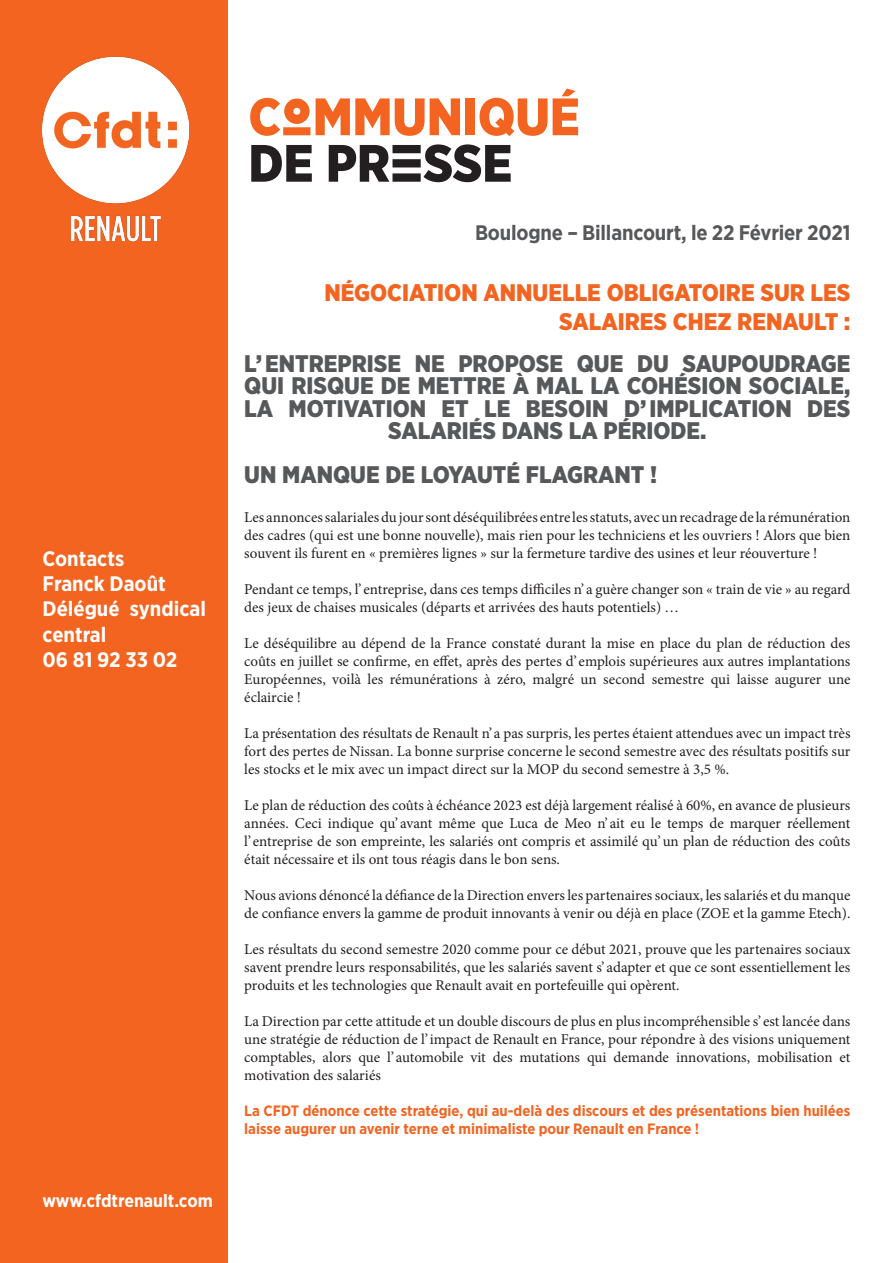
<style>
.page{position:relative;width:893px;height:1263px;background:#fff}
.page>*{position:absolute;margin:0;border:0;box-sizing:border-box;transform-origin:0 0}
.t1{font:900 52.5px/46.5px "Gotham Narrow";color:#f36421}
.titre{font:900 24px/22.5px "Gotham Narrow";color:#57585a;text-align:center}
.titre-2{font:900 24px/28.8px "Gotham Narrow";color:#f36421;text-align:right}
.t2{font:700 21px/25.2px "Gotham Narrow";color:#fff}
.t3{font:700 21px "Gotham Narrow";letter-spacing:-.01em;color:#57585a}
.t4{font:700 18px "Gotham Narrow";color:#fff}
.paragraphe{font:15px/18px "Minion Pro";color:#231f20;text-align:justify}
.paragraphe-2{font:700 15px/18px "Gotham Narrow";color:#f36421}
.s1{font-family:"CFDT";font-stretch:condensed}
.s2{color:#231f20}
.s3{font-family:"CFDT";font-stretch:condensed;color:#231f20}
</style>
<div class="page">
<div style="left:0;top:0;width:227px;height:1263px;background:#f36421"></div>
<img style="left:43px;top:56px;width:146px;height:186px">
<h3 class="t2" style="left:43px;top:546px;width:165px">Contacts<br>Franck Daoût<br>Délégué syndical central<br>06 81 92 33 02</h3>
<p class="t4" style="left:43px;top:1189px;width:172px">www.cfdtrenault.com</p>
<h1 class="t1" style="left:249px;top:93px;width:333px">C<span class="s1">O</span>MMUNIQUÉ<br><span class="s2">DE PR</span><span class="s3">E</span><span class="s2">SSE</span></h1>
<p class="t3" style="left:475px;top:219px;width:377px">Boulogne – Billancourt, le 22 Février 2021</p>
<p class="titre-2" style="left:324px;top:278px;width:528px">NÉGOCIATION ANNUELLE OBLIGATOIRE SUR LES<br>SALAIRES CHEZ RENAULT :</p>
<p class="titre" style="left:244px;top:352px;width:608px">L’ ENTREPRISE NE PROPOSE QUE DU SAUPOUDRAGE QUI RISQUE DE METTRE À MAL LA COHÉSION SOCIALE, LA MOTIVATION ET LE BESOIN D’ IMPLICATION DES SALARIÉS DANS LA PÉRIODE.</p>
<p class="titre" style="left:244px;top:463px;width:414px">UN MANQUE DE LOYAUTÉ FLAGRANT !</p>
<p class="paragraphe" style="left:244px;top:508px;width:608px">Les annonces salariales du jour sont déséquilibrées entre les statuts, avec un recadrage de la rémunération des cadres (qui est une bonne nouvelle), mais rien pour les techniciens et les ouvriers ! Alors que bien souvent ils furent en « premières lignes » sur la fermeture tardive des usines et leur réouverture !</p>
<p class="paragraphe" style="left:244px;top:580px;width:608px">Pendant ce temps, l’ entreprise, dans ces temps difficiles n’ a guère changer son « train de vie » au regard des jeux de chaises musicales (départs et arrivées des hauts potentiels) …</p>
<p class="paragraphe" style="left:244px;top:634px;width:608px">Le déséquilibre au dépend de la France constaté durant la mise en place du plan de réduction des coûts en juillet se confirme, en effet, après des pertes d’ emplois supérieures aux autres implantations Européennes, voilà les rémunérations à zéro, malgré un second semestre qui laisse augurer une éclaircie !</p>
<p class="paragraphe" style="left:244px;top:724px;width:608px">La présentation des résultats de Renault n’ a pas surpris, les pertes étaient attendues avec un impact très fort des pertes de Nissan. La bonne surprise concerne le second semestre avec des résultats positifs sur les stocks et le mix avec un impact direct sur la MOP du second semestre à 3,5 %.</p>
<p class="paragraphe" style="left:244px;top:796px;width:608px">Le plan de réduction des coûts à échéance 2023 est déjà largement réalisé à 60%, en avance de plusieurs années. Ceci indique qu’ avant même que Luca de Meo n’ ait eu le temps de marquer réellement l’ entreprise de son empreinte, les salariés ont compris et assimilé qu’un plan de réduction des coûts était nécessaire et ils ont tous réagis dans le bon sens.</p>
<p class="paragraphe" style="left:244px;top:886px;width:608px">Nous avions dénoncé la défiance de la Direction envers les partenaires sociaux, les salariés et du manque de confiance envers la gamme de produit innovants à venir ou déjà en place (ZOE et la gamme Etech).</p>
<p class="paragraphe" style="left:244px;top:940px;width:608px">Les résultats du second semestre 2020 comme pour ce début 2021, prouve que les partenaires sociaux savent prendre leurs responsabilités, que les salariés savent s’ adapter et que ce sont essentiellement les produits et les technologies que Renault avait en portefeuille qui opèrent.</p>
<p class="paragraphe" style="left:244px;top:1012px;width:608px">La Direction par cette attitude et un double discours de plus en plus incompréhensible s’ est lancée dans une stratégie de réduction de l’impact de Renault en France, pour répondre à des visions uniquement comptables, alors que l’ automobile vit des mutations qui demande innovations, mobilisation et motivation des salariés</p>
<p class="paragraphe-2" style="left:244px;top:1102px;width:608px">La CFDT dénonce cette stratégie, qui au-delà des discours et des présentations bien huilées laisse augurer un avenir terne et minimaliste pour Renault en France !</p>
</div>
